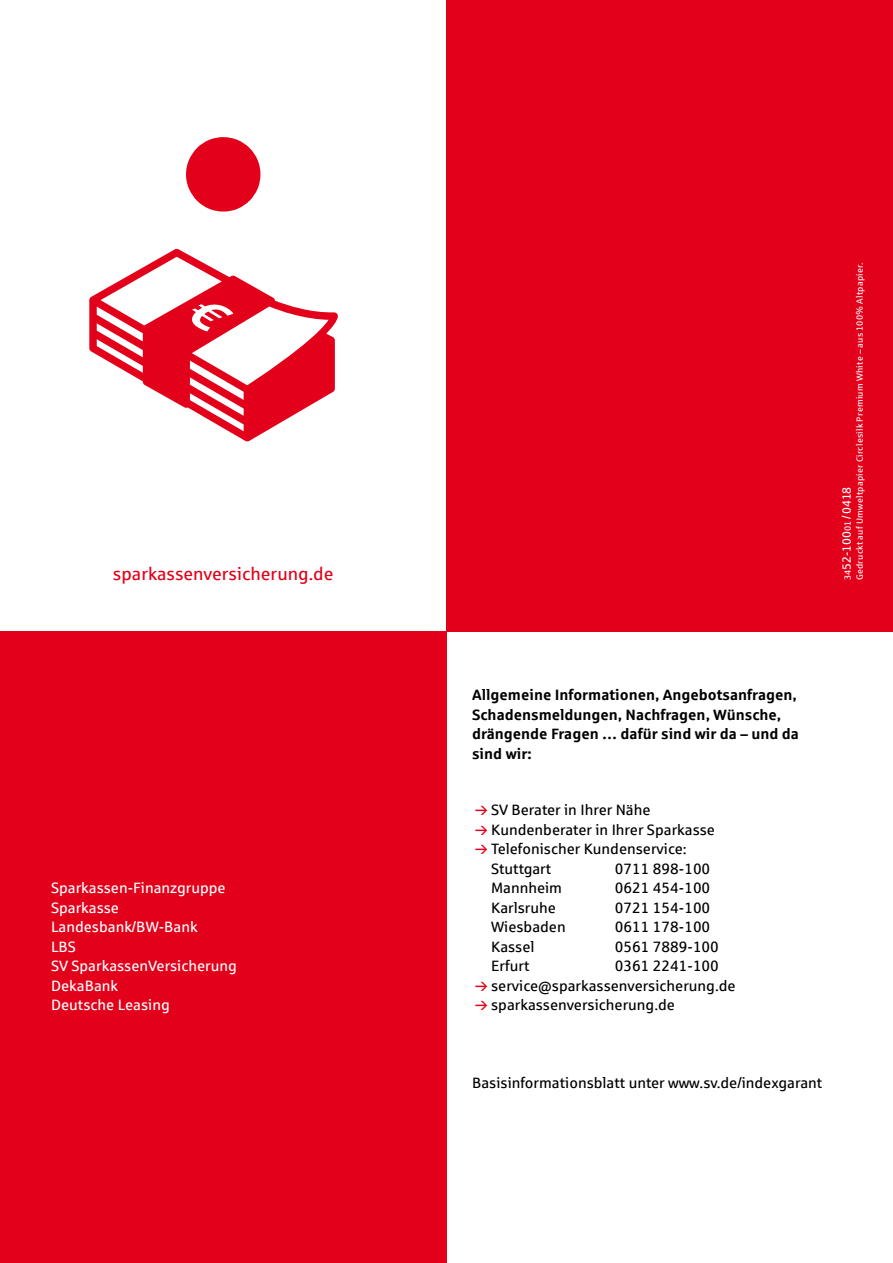
<style>
.page{position:relative;width:893px;height:1263px;background:#fff}
.page>*{position:absolute;margin:0;border:0;box-sizing:border-box;transform-origin:0 0}
.t1{font:18px "Sparkasse Rg";color:#e2001a}
.t2{font:15px/19.5px "Sparkasse Rg";color:#000}
.t3{font:700 15px/19.5px "Sparkasse Rg";color:#000}
.t4{font:15px/19.5px "Sparkasse Rg";color:#fff}
.t5{font:12px "Sparkasse Rg";color:#fff}
.t6{font:9px "Sparkasse Rg";letter-spacing:.03em;color:#fff}
.s1{font-size:9px}
</style>
<div class="page">
<div style="left:446px;top:0;width:447px;height:631px;background:#e2001a"></div>
<div style="left:0;top:631px;width:446px;height:632px;background:#e2001a"></div>
<svg style="left:89px;top:249px;width:249px;height:193px"></svg>
<svg style="left:186px;top:137px;width:74px;height:75px"></svg>
<p class="t1" style="left:113px;top:563px;width:222px">sparkassenversicherung.de</p>
<p class="t4" style="left:51px;top:878px;width:187px">Sparkassen-Finanzgruppe<br>Sparkasse<br>Landesbank/BW-Bank<br>LBS<br>SV SparkassenVersicherung<br>DekaBank<br>Deutsche Leasing</p>
<p class="t6" style="left:854px;top:580px;width:320px;rotate:-90deg">Gedruckt auf Umweltpapier Circlesilk Premium White – aus 100% Altpapier.</p>
<p class="t5" style="left:839px;top:580px;width:95px;rotate:-90deg"><span class="s1">34</span>52-100<span class="s1">01</span> /0418</p>
<p class="t3" style="left:472px;top:684px;width:328px">Allgemeine Informationen, Angebotsanfragen, Schadensmeldungen, Nachfragen, Wünsche, drängende Fragen … dafür sind wir da – und da sind wir:</p>
<p class="t2" style="left:491px;top:800px;width:225px">SV Berater in Ihrer Nähe<br>Kundenberater in Ihrer Sparkasse<br>Telefonischer Kundenservice:<br>Stuttgart</p>
<p class="t2" style="left:615px;top:858px;width:97px">0711 898-100</p>
<p class="t2" style="left:491px;top:878px;width:72px">Mannheim</p>
<p class="t2" style="left:615px;top:878px;width:97px">0621 454-100</p>
<p class="t2" style="left:491px;top:897px;width:66px">Karlsruhe</p>
<p class="t2" style="left:615px;top:897px;width:97px">0721 154-100</p>
<p class="t2" style="left:491px;top:917px;width:76px">Wiesbaden</p>
<p class="t2" style="left:615px;top:917px;width:97px">0611 178-100</p>
<p class="t2" style="left:491px;top:936px;width:45px">Kassel</p>
<p class="t2" style="left:615px;top:936px;width:106px">0561 7889-100</p>
<p class="t2" style="left:491px;top:956px;width:40px">Erfurt</p>
<p class="t2" style="left:491px;top:956px;width:246px;text-indent:124px">0361 2241-100 service@sparkassenversicherung.de sparkassenversicherung.de</p>
<p class="t2" style="left:472px;top:1073px;width:352px">Basisinformationsblatt unter www.sv.de/indexgarant</p>
</div>
